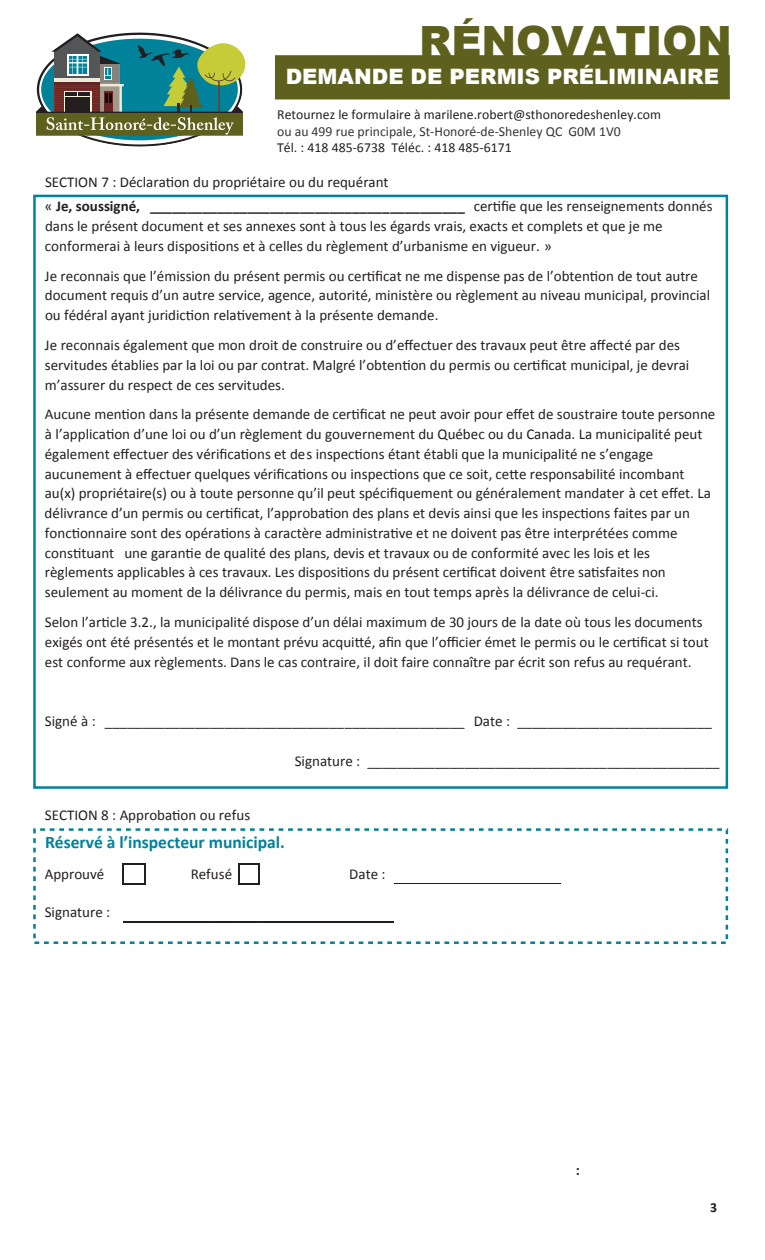
<style>
.page{position:relative;width:765px;height:1260px;background:#fff}
.page>*{position:absolute;margin:0;border:0;box-sizing:border-box;transform-origin:0 0}
.t1{font:900 41.75px "Arial";color:#5e611e}
.t2{font:900 21.25px "Arial";color:#fff}
.t3{font:700 17.5px "Calibri";color:#00829b}
.t4{font:15px/19.8px "Calibri";color:#231f20}
.t5{font:700 15px "Calibri";color:#231f20}
.t6{font:13.75px "Calibri";letter-spacing:.005em;color:#231f20}
.t7{font:13.75px "Calibri";color:#373535}
.t8{font:700 13.75px "Calibri";color:#231f20}
.s1{font-weight:700}
</style>
<div class="page">
<svg style="left:123px;top:864px;width:22px;height:21px"></svg>
<svg style="left:238px;top:864px;width:22px;height:21px"></svg>
<hr style="left:394px;top:883px;width:62px;height:1px;background:#231f20">
<hr style="left:457px;top:883px;width:51px;height:1px;background:#231f20">
<hr style="left:509px;top:883px;width:51px;height:1px;background:#231f20">
<hr style="left:123px;top:921px;width:271px;height:1px;background:#231f20">
<svg style="left:36px;top:32px;width:210px;height:115px"></svg>
<div style="left:275px;top:55px;width:455px;height:44px;background:#5e611e"></div>
<div style="left:33px;top:828px;width:695px;height:116px;border:2px dashed #00829b"></div>
<h1 class="t1" style="left:419px;top:11px;width:314px">RÉNOVATION</h1>
<h2 class="t2" style="left:286px;top:61px;width:435px">DEMANDE DE PERMIS PRÉLIMINAIRE</h2>
<p class="t6" style="left:277px;top:106px;width:386px">Retournez le formulaire à marilene.robert@sthonoredeshenley.com</p>
<p class="t7" style="left:277px;top:123px;width:345px">ou au 499 rue principale, St-Honoré-de-Shenley QC G0M 1V0</p>
<p class="t6" style="left:277px;top:139px;width:236px">Tél. : 418 485-6738 Téléc. : 418 485-6171</p>
<p class="t4" style="left:45px;top:169px;width:669px;line-height:24.8px">SECTION 7 : Déclaration du propriétaire ou du requérant<br>« <span class="s1">Je, soussigné, __________________________________________</span> certifie que les renseignements donnés</p>
<p class="t4" style="left:45px;top:216px;width:619px">dans le présent document et ses annexes sont à tous les égards vrais, exacts et complets et que je me conformerai à leurs dispositions et à celles du règlement d’urbanisme en vigueur. »</p>
<p class="t4" style="left:45px;top:265px;width:667px">Je reconnais que l’émission du présent permis ou certificat ne me dispense pas de l’obtention de tout autre document requis d’un autre service, agence, autorité, ministère ou règlement au niveau municipal, provincial ou fédéral ayant juridiction relativement à la présente demande.</p>
<p class="t4" style="left:45px;top:334px;width:646px">Je reconnais également que mon droit de construire ou d’effectuer des travaux peut être affecté par des servitudes établies par la loi ou par contrat. Malgré l’obtention du permis ou certificat municipal, je devrai m’assurer du respect de ces servitudes.</p>
<p class="t4" style="left:45px;top:404px;width:672px">Aucune mention dans la présente demande de certificat ne peut avoir pour effet de soustraire toute personne à l’application d’une loi ou d’un règlement du gouvernement du Québec ou du Canada. La municipalité peut également effectuer des vérifications et des inspections étant établi que la municipalité ne s’engage aucunement à effectuer quelques vérifications ou inspections que ce soit, cette responsabilité incombant au(x) propriétaire(s) ou à toute personne qu’il peut spécifiquement ou généralement mandater à cet effet. La délivrance d’un permis ou certificat, l’approbation des plans et devis ainsi que les inspections faites par un fonctionnaire sont des opérations à caractère administrative et ne doivent pas être interprétées comme constituant une garantie de qualité des plans, devis et travaux ou de conformité avec les lois et les règlements applicables à ces travaux. Les dispositions du présent certificat doivent être satisfaites non seulement au moment de la délivrance du permis, mais en tout temps après la délivrance de celui-ci.</p>
<p class="t4" style="left:45px;top:611px;width:665px">Selon l’article 3.2., la municipalité dispose d’un délai maximum de 30 jours de la date où tous les documents exigés ont été présentés et le montant prévu acquitté, afin que l’officier émet le permis ou le certificat si tout est conforme aux règlements. Dans le cas contraire, il doit faire connaître par écrit son refus au requérant.</p>
<p class="t4" style="left:45px;top:710px;width:669px">Signé à : ________________________________________________ Date : __________________________</p>
<p class="t4" style="left:295px;top:750px;width:427px">Signature : _______________________________________________</p>
<p class="t4" style="left:45px;top:805px;width:207px">SECTION 8 : Approbation ou refus</p>
<p class="t3" style="left:45px;top:829px;width:241px">Réservé à l’inspecteur municipal.</p>
<p class="t4" style="left:45px;top:864px;width:61px">Approuvé</p>
<p class="t4" style="left:191px;top:864px;width:43px">Refusé</p>
<p class="t4" style="left:349px;top:864px;width:38px">Date :</p>
<p class="t4" style="left:45px;top:902px;width:67px">Signature :</p>
<p class="t5" style="left:576px;top:1160px;width:6px">:</p>
<p class="t8" style="left:710px;top:1198px;width:8px">3</p>
</div>
